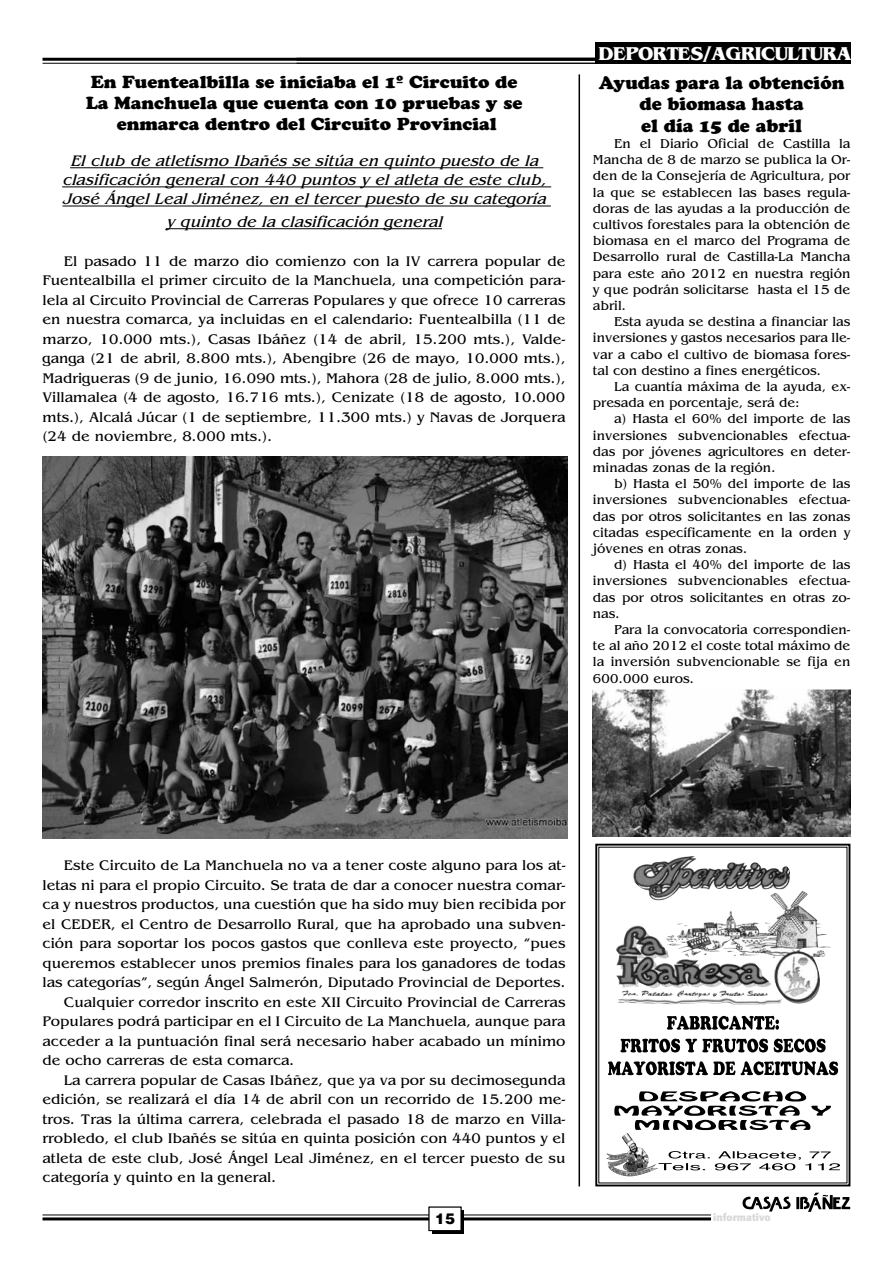
<style>
.page{position:relative;width:893px;height:1263px;background:#fff}
.page>*{position:absolute;margin:0;border:0;box-sizing:border-box;transform-origin:0 0}
.t1{font:700 19.5px "Benguiat";color:#fff}
.t2{font:900 18px/21.6px "Cooper";color:#000;text-align:center}
.t3{font:900 17.4px/20.9px "Cooper";color:#000;text-align:center;scale:1.04 1}
.t4{font:italic 15.9px/19px "Benguiat";color:#000;text-align:center;scale:1.04 1}
.t5{font:900 15px "Helvetica";color:#000}
.t6{font:14.55px/19.5px "Benguiat";color:#000;text-align:justify;scale:1.04 1}
.t7{font:13.5px/16.2px "Benguiat";color:#000;text-align:justify}
.t8{font:700 10.2px "Formata";color:#d9dadb}
</style>
<div class="page">
<hr style="left:43px;top:1214px;width:668px;height:1px;background:#000">
<hr style="left:43px;top:1217px;width:668px;height:3px;background:#000">
<hr style="left:43px;top:58px;width:553px;height:3px;background:#000">
<hr style="left:43px;top:63px;width:553px;height:1px;background:#000">
<div style="left:595px;top:43px;width:255px;height:21px;background:#000"></div>
<svg style="left:742px;top:1193px;width:108px;height:19px"></svg>
<div style="left:432px;top:1211px;width:32px;height:23px;background:#000"></div>
<div style="left:429px;top:1207px;width:32px;height:23px;background:#fff"></div>
<div style="left:429px;top:1207px;width:32px;height:24px;border:1px solid #000"></div>
<hr style="left:70px;top:167px;width:473px;height:1px;background:#000">
<hr style="left:62px;top:186px;width:489px;height:1px;background:#000">
<hr style="left:62px;top:206px;width:489px;height:1px;background:#000">
<hr style="left:166px;top:228px;width:276px;height:1px;background:#000">
<img style="left:43px;top:457px;width:524px;height:381px">
<svg style="left:595px;top:843px;width:256px;height:344px"></svg>
<img style="left:623px;top:856px;width:170px;height:100px">
<svg style="left:608px;top:1061px;width:230px;height:14px"></svg>
<svg style="left:620px;top:1038px;width:206px;height:14px"></svg>
<svg style="left:667px;top:1016px;width:112px;height:14px"></svg>
<svg style="left:614px;top:1091px;width:217px;height:39px"></svg>
<svg style="left:658px;top:1151px;width:182px;height:19px"></svg>
<img style="left:606px;top:1133px;width:52px;height:43px">
<img style="left:593px;top:690px;width:257px;height:146px">
<hr style="left:578px;top:74px;width:2px;height:1112px;background:#000">
<p class="t3" style="left:86px;top:71px;width:421px">En Fuentealbilla se iniciaba el 1º Circuito de<br>La Manchuela que cuenta con 10 pruebas y se enmarca dentro del Circuito Provincial</p>
<p class="t4" style="left:62px;top:152px;width:471px">Elclub de atletismo Ibañésse sitúa en quinto puesto de la clasificación generalcon 440 puntosy elatleta de este club,<br>José ÁngelLealJiménez,en eltercerpuesto de su categoría</p>
<p class="t4" style="left:166px;top:213px;width:271px">y quinto de la clasificación general</p>
<p class="t6" style="left:43px;top:251px;width:504px;text-indent:21px">El pasado 11 de marzo dio comienzo con la IV carrera popular de Fuentealbilla el primer circuito de la Manchuela, una competición para&shy;lela al Circuito Provincial de Carreras Populares y que ofrece 10 carreras en nuestra comarca, ya incluidas en el calendario: Fuentealbilla (11 de marzo, 10.000 mts.), Casas Ibáñez (14 de abril, 15.200 mts.), Valde&shy;ganga (21 de abril, 8.800 mts.), Abengibre (26 de mayo, 10.000 mts.), Madrigueras (9 de junio, 16.090 mts.), Mahora (28 de julio, 8.000 mts.), Villamalea (4 de agosto, 16.716 mts.), Cenizate (18 de agosto, 10.000 mts.), Alcalá Júcar (1 de septiembre, 11.300 mts.) y Navas de Jorquera (24 de noviembre, 8.000 mts.).</p>
<h1 class="t1" style="left:598px;top:42px;width:15px">DEPORTES</h1>
<h1 class="t1" style="left:703px;top:42px;width:52px">/AGRICULTURA</h1>
<p class="t2" style="left:599px;top:71px;width:247px">Ayudas para la obtención de biomasa hasta<br>el día 15 de abril</p>
<p class="t7" style="left:593px;top:136px;width:259px;text-indent:21px">En el Diario Oficial de Castilla la Mancha de 8 de marzo se publica la Or&shy;den de la Consejería de Agricultura, por la que se establecen las bases regula&shy;doras de las ayudas a la producción de cultivos forestales para la obtención de biomasa en el marco del Programa de Desarrollo rural de Castilla-La Mancha para este año 2012 en nuestra región y que podrán solicitarse hasta el 15 de abril.</p>
<p class="t7" style="left:593px;top:314px;width:259px;text-indent:21px">Esta ayuda se destina a financiar las inversiones y gastos necesarios para lle&shy;var a cabo el cultivo de biomasa fores&shy;tal con destino a fines energéticos.</p>
<p class="t7" style="left:593px;top:379px;width:259px;text-indent:21px">La cuantía máxima de la ayuda, ex&shy;presada en porcentaje, será de:</p>
<p class="t7" style="left:593px;top:411px;width:259px;text-indent:21px">a) Hasta el 60% del importe de las inversiones subvencionables efectua&shy;das por jóvenes agricultores en deter&shy;minadas zonas de la región.</p>
<p class="t7" style="left:593px;top:476px;width:259px;text-indent:21px">b) Hasta el 50% del importe de las inversiones subvencionables efectua&shy;das por otros solicitantes en las zonas citadas específicamente en la orden y jóvenes en otras zonas.</p>
<p class="t7" style="left:593px;top:557px;width:259px;text-indent:21px">d) Hasta el 40% del importe de las inversiones subvencionables efectua&shy;das por otros solicitantes en otras zo&shy;nas.</p>
<p class="t7" style="left:593px;top:622px;width:259px;text-indent:21px">Para la convocatoria correspondien&shy;te al año 2012 el coste total máximo de la inversión subvencionable se fija en 600.000 euros.</p>
<p class="t6" style="left:64px;top:856px;width:484px">Este Circuito de La Manchuela no va a tener coste alguno para los at-</p>
<p class="t6" style="left:43px;top:875px;width:504px">letas ni para el propio Circuito. Se trata de dar a conocer nuestra comar-</p>
<p class="t6" style="left:43px;top:895px;width:504px">ca y nuestros productos, una cuestión que ha sido muy bien recibida por</p>
<p class="t6" style="left:43px;top:914px;width:504px">el CEDER, el Centro de Desarrollo Rural, que ha aprobado una subven-</p>
<p class="t6" style="left:43px;top:934px;width:504px">ción para soportar los pocos gastos que conlleva este proyecto, “pues</p>
<p class="t6" style="left:43px;top:953px;width:504px">queremos establecer unos premios finales para los ganadores de todas</p>
<p class="t6" style="left:43px;top:973px;width:504px">las categorías”, según Ángel Salmerón, Diputado Provincial de Deportes.</p>
<p class="t6" style="left:64px;top:992px;width:484px">Cualquier corredor inscrito en este XII Circuito Provincial de Carreras</p>
<p class="t6" style="left:43px;top:1012px;width:504px">Populares podrá participar en el I Circuito de La Manchuela, aunque para</p>
<p class="t6" style="left:43px;top:1031px;width:504px">acceder a la puntuación final será necesario haber acabado un mínimo</p>
<p class="t6" style="left:43px;top:1051px;width:244px">de ocho carreras de esta comarca.</p>
<p class="t6" style="left:64px;top:1070px;width:484px">La carrera popular de Casas Ibáñez, que ya va por su decimosegunda</p>
<p class="t6" style="left:43px;top:1090px;width:504px">edición, se realizará el día 14 de abril con un recorrido de 15.200 me-</p>
<p class="t6" style="left:43px;top:1109px;width:504px">tros. Tras la última carrera, celebrada el pasado 18 de marzo en Villa-</p>
<p class="t6" style="left:43px;top:1129px;width:504px">rrobledo, el club Ibañés se sitúa en quinta posición con 440 puntos y el</p>
<p class="t6" style="left:43px;top:1148px;width:504px">atleta de este club, José Ángel Leal Jiménez, en el tercer puesto de su</p>
<p class="t6" style="left:43px;top:1168px;width:226px">categoría y quinto en la general.</p>
<p class="t5" style="left:435px;top:1209px;width:22px">15</p>
<p class="t8" style="left:713px;top:1210px;width:59px">informativo</p>
</div>
